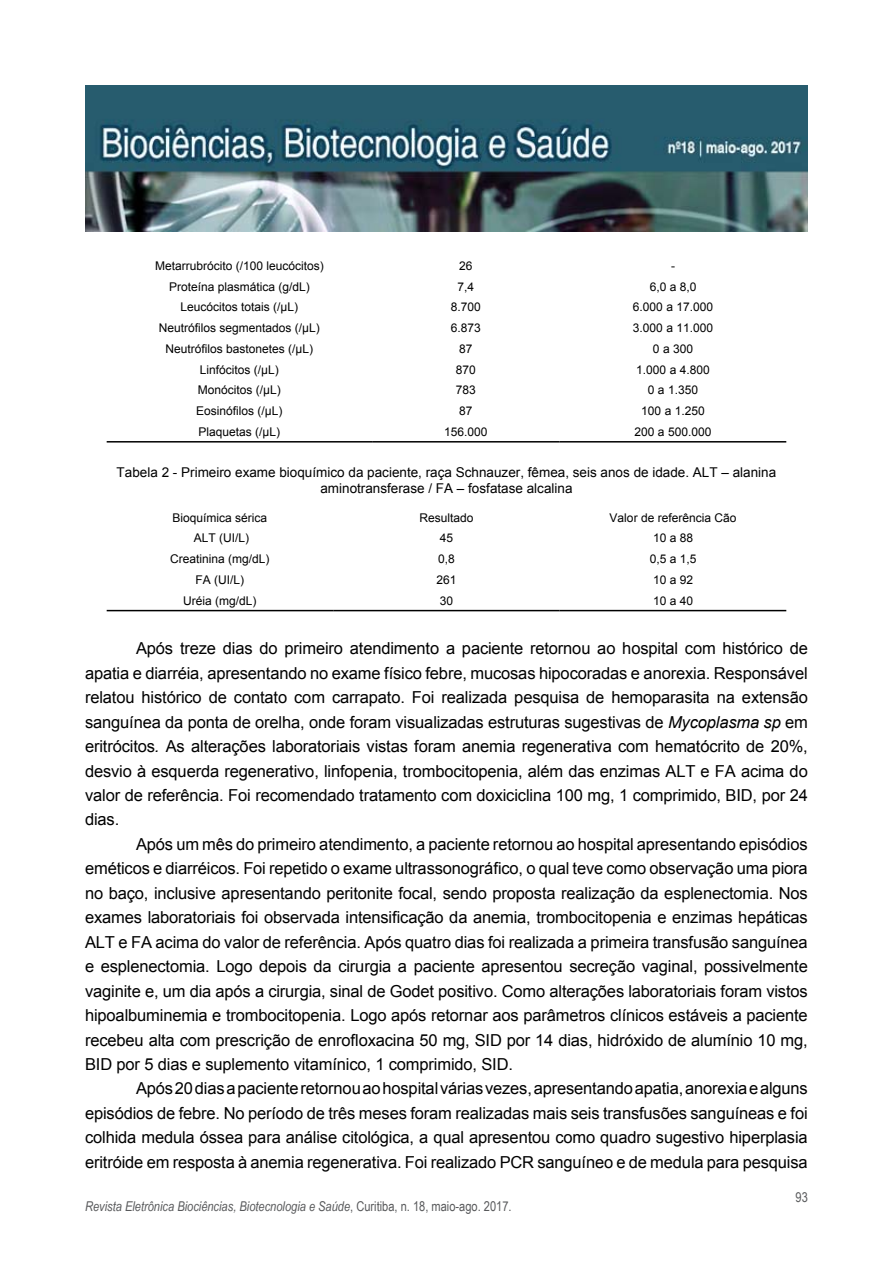
<style>
.page{position:relative;width:893px;height:1263px;background:#fff}
.page>*{position:absolute;margin:0;border:0;box-sizing:border-box;transform-origin:0 0}
.t1{font:16.5px/24.5px "Arial";letter-spacing:-.01em;color:#000;text-align:justify}
.t2{font:13.5px/16.2px "Arial";color:#000;text-align:center}
.t3{font:italic 13.5px "Arial Narrow";color:#58595b}
.t4{font:13.5px "Arial Narrow";color:#58595b}
.t5{font:12px "Arial";color:#000}
.s1{font-style:italic}
.s2{font-style:normal}
</style>
<div class="page">
<img style="left:85px;top:85px;width:723px;height:146px">
<hr style="left:107px;top:441px;width:265px;height:1px;background:#000">
<hr style="left:372px;top:441px;width:188px;height:1px;background:#000">
<hr style="left:560px;top:441px;width:226px;height:1px;background:#000">
<hr style="left:107px;top:610px;width:226px;height:1px;background:#000">
<hr style="left:333px;top:610px;width:227px;height:1px;background:#000">
<hr style="left:560px;top:610px;width:226px;height:1px;background:#000">
<p class="t5" style="left:155px;top:258px;width:170px">Metarrubrócito (/100 leucócitos)</p>
<p class="t5" style="left:459px;top:258px;width:15px">26</p>
<p class="t5" style="left:671px;top:258px;width:5px">-</p>
<p class="t5" style="left:169px;top:279px;width:142px">Proteína plasmática (g/dL)</p>
<p class="t5" style="left:458px;top:279px;width:18px">7,4</p>
<p class="t5" style="left:650px;top:279px;width:48px">6,0 a 8,0</p>
<p class="t5" style="left:181px;top:299px;width:119px">Leucócitos totais (/µL)</p>
<p class="t5" style="left:451px;top:299px;width:32px">8.700</p>
<p class="t5" style="left:633px;top:299px;width:82px">6.000 a 17.000</p>
<p class="t5" style="left:159px;top:320px;width:162px">Neutrófilos segmentados (/µL)</p>
<p class="t5" style="left:451px;top:320px;width:32px">6.873</p>
<p class="t5" style="left:633px;top:320px;width:82px">3.000 a 11.000</p>
<p class="t5" style="left:166px;top:341px;width:149px">Neutrófilos bastonetes (/µL)</p>
<p class="t5" style="left:459px;top:341px;width:15px">87</p>
<p class="t5" style="left:653px;top:341px;width:42px">0 a 300</p>
<p class="t5" style="left:200px;top:361px;width:80px">Linfócitos (/µL)</p>
<p class="t5" style="left:456px;top:361px;width:22px">870</p>
<p class="t5" style="left:636px;top:361px;width:75px">1.000 a 4.800</p>
<p class="t5" style="left:198px;top:382px;width:84px">Monócitos (/µL)</p>
<p class="t5" style="left:456px;top:382px;width:22px">783</p>
<p class="t5" style="left:648px;top:382px;width:52px">0 a 1.350</p>
<p class="t5" style="left:196px;top:403px;width:88px">Eosinófilos (/µL)</p>
<p class="t5" style="left:459px;top:403px;width:15px">87</p>
<p class="t5" style="left:641px;top:403px;width:65px">100 a 1.250</p>
<p class="t5" style="left:199px;top:424px;width:83px">Plaquetas (/µL)</p>
<p class="t5" style="left:444px;top:424px;width:45px">156.000</p>
<p class="t5" style="left:635px;top:424px;width:78px">200 a 500.000</p>
<p class="t2" style="left:117px;top:464px;width:661px">Tabela 2 - Primeiro exame bioquímico da paciente, raça Schnauzer, fêmea, seis anos de idade. ALT – alanina aminotransferase / FA – fosfatase alcalina</p>
<p class="t5" style="left:173px;top:510px;width:96px">Bioquímica sérica</p>
<p class="t5" style="left:419px;top:510px;width:56px">Resultado</p>
<p class="t5" style="left:610px;top:510px;width:128px">Valor de referência Cão</p>
<p class="t5" style="left:194px;top:530px;width:57px">ALT (UI/L)</p>
<p class="t5" style="left:440px;top:530px;width:15px">45</p>
<p class="t5" style="left:653px;top:530px;width:42px">10 a 88</p>
<p class="t5" style="left:170px;top:551px;width:101px">Creatinina (mg/dL)</p>
<p class="t5" style="left:438px;top:551px;width:18px">0,8</p>
<p class="t5" style="left:650px;top:551px;width:48px">0,5 a 1,5</p>
<p class="t5" style="left:196px;top:572px;width:50px">FA (UI/L)</p>
<p class="t5" style="left:436px;top:572px;width:22px">261</p>
<p class="t5" style="left:653px;top:572px;width:42px">10 a 92</p>
<p class="t5" style="left:183px;top:592px;width:75px">Uréia (mg/dL)</p>
<p class="t5" style="left:440px;top:592px;width:15px">30</p>
<p class="t5" style="left:653px;top:592px;width:42px">10 a 40</p>
<p class="t1" style="left:85px;top:636px;width:724px;text-indent:51px">Após treze dias do primeiro atendimento a paciente retornou ao hospital com histórico de apatia e diarréia, apresentando no exame físico febre, mucosas hipocoradas e anorexia. Responsável relatou histórico de contato com carrapato. Foi realizada pesquisa de hemoparasita na extensão sanguínea da ponta de orelha, onde foram visualizadas estruturas sugestivas de <span class="s1">Mycoplasma sp</span> em eritrócitos<span class="s1">.</span> As alterações laboratoriais vistas foram anemia regenerativa com hematócrito de 20%, desvio à esquerda regenerativo, linfopenia, trombocitopenia, além das enzimas ALT e FA acima do valor de referência. Foi recomendado tratamento com doxiciclina 100 mg, 1 comprimido, BID, por 24 dias.</p>
<p class="t1" style="left:85px;top:832px;width:724px;text-indent:51px">Após um mês do primeiro atendimento, a paciente retornou ao hospital apresentando episódios eméticos e diarréicos. Foi repetido o exame ultrassonográfico, o qual teve como observação uma piora no baço, inclusive apresentando peritonite focal, sendo proposta realização da esplenectomia. Nos exames laboratoriais foi observada intensificação da anemia, trombocitopenia e enzimas hepáticas ALT e FA acima do valor de referência. Após quatro dias foi realizada a primeira transfusão sanguínea e esplenectomia. Logo depois da cirurgia a paciente apresentou secreção vaginal, possivelmente vaginite e, um dia após a cirurgia, sinal de Godet positivo. Como alterações laboratoriais foram vistos hipoalbuminemia e trombocitopenia. Logo após retornar aos parâmetros clínicos estáveis a paciente recebeu alta com prescrição de enrofloxacina 50 mg, SID por 14 dias, hidróxido de alumínio 10 mg, BID por 5 dias e suplemento vitamínico, 1 comprimido, SID.</p>
<p class="t1" style="left:85px;top:1076px;width:724px;text-indent:51px">Após 20 dias a paciente retornou ao hospital várias vezes, apresentando apatia, anorexia e alguns episódios de febre. No período de três meses foram realizadas mais seis transfusões sanguíneas e foi colhida medula óssea para análise citológica, a qual apresentou como quadro sugestivo hiperplasia eritróide em resposta à anemia regenerativa. Foi realizado PCR sanguíneo e de medula para pesquisa</p>
<p class="t3" style="left:85px;top:1197px;width:428px">Revista Eletrônica Biociências, Biotecnologia e Saúde<span class="s2">, Curitiba, n. 18, maio-ago. 2017.</span></p>
<p class="t4" style="left:796px;top:1187px;width:14px">93</p>
</div>
